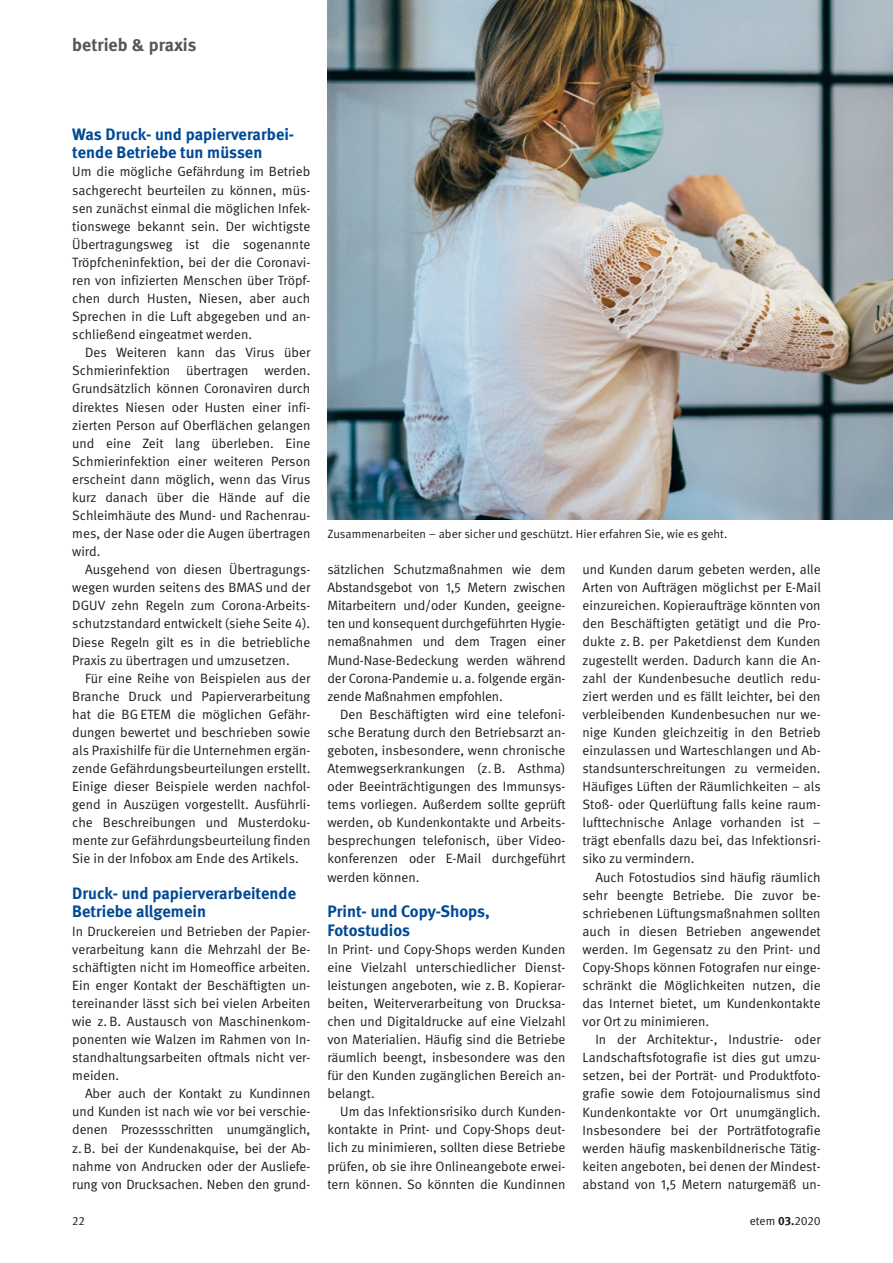
<style>
.page{position:relative;width:893px;height:1263px;background:#fff}
.page>*{position:absolute;margin:0;border:0;box-sizing:border-box;transform-origin:0 0}
.t1{font:700 18px "DGUV Meta";color:#575756}
.t2{font:700 16.5px/18px "DGUV Meta";color:#004994}
.t3{font:13.5px/18.1px "DGUV Meta";color:#1d1d1b;text-align:justify}
.t4{font:12px "DGUV Meta";color:#1d1d1b}
.s1{font-weight:700}
</style>
<div class="page">
<img style="left:327px;top:0;width:566px;height:520px">
<h1 class="t1" style="left:72px;top:34px;width:126px">betrieb &amp; praxis</h1>
<h4 class="t2" style="left:72px;top:126px;width:223px">Was Druck- und papierverarbei&shy;tende Betriebe tun müssen</h4>
<p class="t3" style="left:72px;top:163px;width:240px">Um die mögliche Gefährdung im Betrieb sachgerecht beurteilen zu können, müs&shy;sen zunächst einmal die möglichen Infek&shy;tionswege bekannt sein. Der wichtigste Übertragungsweg ist die sogenannte Tröpfcheninfektion, bei der die Coronavi&shy;ren von infizierten Menschen über Tröpf&shy;chen durch Husten, Niesen, aber auch Sprechen in die Luft abgegeben und an&shy;schließend eingeatmet werden.</p>
<p class="t3" style="left:72px;top:344px;width:240px;text-indent:13px">Des Weiteren kann das Virus über Schmierinfektion übertragen werden.<br>Grundsätzlich können Coronaviren durch direktes Niesen oder Husten einer infi&shy;zierten Person auf Oberflächen gelangen und eine Zeit lang überleben. Eine Schmierinfektion einer weiteren Person erscheint dann möglich, wenn das Virus kurz danach über die Hände auf die Schleimhäute des Mund- und Rachenrau&shy;mes, der Nase oder die Augen übertragen wird.</p>
<p class="t3" style="left:72px;top:561px;width:240px;text-indent:13px">Ausgehend von diesen Übertragungs&shy;wegen wurden seitens des BMAS und der DGUV zehn Regeln zum Corona-Arbeits&shy;schutzstandard entwickelt (siehe Seite 4).<br>Diese Regeln gilt es in die betriebliche Praxis zu übertragen und umzusetzen.</p>
<p class="t3" style="left:72px;top:669px;width:240px;text-indent:13px">Für eine Reihe von Beispielen aus der Branche Druck und Papierverarbeitung hat die BG ETEM die möglichen Gefähr&shy;dungen bewertet und beschrieben sowie als Praxishilfe für die Unternehmen ergän&shy;zende Gefährdungsbeurteilungen erstellt.<br>Einige dieser Beispiele werden nachfol&shy;gend in Auszügen vorgestellt. Ausführli&shy;che Beschreibungen und Musterdoku&shy;mente zur Gefährdungsbeurteilung finden Sie in der Infobox am Ende des Artikels.</p>
<h4 class="t2" style="left:72px;top:885px;width:225px">Druck- und papierverarbeitende<br>Betriebe allgemein</h4>
<p class="t3" style="left:72px;top:922px;width:240px">In Druckereien und Betrieben der Papier&shy;verarbeitung kann die Mehrzahl der Be&shy;schäftigten nicht im Homeoffice arbeiten.<br>Ein enger Kontakt der Beschäftigten un&shy;tereinander lässt sich bei vielen Arbeiten wie z. B. Austausch von Maschinenkom&shy;ponenten wie Walzen im Rahmen von In&shy;standhaltungsarbeiten oftmals nicht ver&shy;meiden.</p>
<p class="t3" style="left:72px;top:1085px;width:240px;text-indent:13px">Aber auch der Kontakt zu Kundinnen und Kunden ist nach wie vor bei verschie&shy;denen Prozessschritten unumgänglich, z. B. bei der Kundenakquise, bei der Ab&shy;nahme von Andrucken oder der Ausliefe&shy;rung von Drucksachen. Neben den grund-</p>
<p class="t4" style="left:327px;top:527px;width:401px">Zusammenarbeiten – aber sicher und geschützt. Hier erfahren Sie, wie es geht.</p>
<p class="t3" style="left:327px;top:561px;width:240px">sätzlichen Schutzmaßnahmen wie dem Abstandsgebot von 1,5 Metern zwischen Mitarbeitern und/oder Kunden, geeigne&shy;ten und konsequent durchgeführten Hygie&shy;nemaßnahmen und dem Tragen einer Mund-Nase-Bedeckung werden während der Corona-Pandemie u. a. folgende ergän&shy;zende Maßnahmen empfohlen.</p>
<p class="t3" style="left:327px;top:705px;width:240px;text-indent:13px">Den Beschäftigten wird eine telefoni&shy;sche Beratung durch den Betriebsarzt an&shy;geboten, insbesondere, wenn chronische Atemwegserkrankungen (z. B. Asthma) oder Beeinträchtigungen des Immunsys&shy;tems vorliegen. Außerdem sollte geprüft werden, ob Kundenkontakte und Arbeits&shy;besprechungen telefonisch, über Video&shy;konferenzen oder E-Mail durchgeführt werden können.</p>
<h4 class="t2" style="left:327px;top:903px;width:164px">Print- und Copy-Shops,<br>Fotostudios</h4>
<p class="t3" style="left:327px;top:940px;width:240px">In Print- und Copy-Shops werden Kunden eine Vielzahl unterschiedlicher Dienst&shy;leistungen angeboten, wie z. B. Kopierar&shy;beiten, Weiterverarbeitung von Drucksa&shy;chen und Digitaldrucke auf eine Vielzahl von Materialien. Häufig sind die Betriebe räumlich beengt, insbesondere was den für den Kunden zugänglichen Bereich an&shy;belangt.</p>
<p class="t3" style="left:327px;top:1103px;width:240px;text-indent:13px">Um das Infektionsrisiko durch Kunden&shy;kontakte in Print- und Copy-Shops deut&shy;lich zu minimieren, sollten diese Betriebe prüfen, ob sie ihre Onlineangebote erwei&shy;tern können. So könnten die Kundinnen</p>
<p class="t3" style="left:583px;top:561px;width:240px">und Kunden darum gebeten werden, alle Arten von Aufträgen möglichst per E-Mail einzureichen. Kopieraufträge könnten von den Beschäftigten getätigt und die Pro&shy;dukte z. B. per Paketdienst dem Kunden zugestellt werden. Dadurch kann die An&shy;zahl der Kundenbesuche deutlich redu&shy;ziert werden und es fällt leichter, bei den verbleibenden Kundenbesuchen nur we&shy;nige Kunden gleichzeitig in den Betrieb einzulassen und Warteschlangen und Ab&shy;standsunterschreitungen zu vermeiden.<br>Häufiges Lüften der Räumlichkeiten – als Stoß- oder Querlüftung falls keine raum&shy;lufttechnische Anlage vorhanden ist – trägt ebenfalls dazu bei, das Infektionsri&shy;siko zu vermindern.</p>
<p class="t3" style="left:583px;top:868px;width:240px;text-indent:13px">Auch Fotostudios sind häufig räumlich sehr beengte Betriebe. Die zuvor be&shy;schriebenen Lüftungsmaßnahmen sollten auch in diesen Betrieben angewendet werden. Im Gegensatz zu den Print- und Copy-Shops können Fotografen nur einge&shy;schränkt die Möglichkeiten nutzen, die das Internet bietet, um Kundenkontakte vor Ort zu minimieren.</p>
<p class="t3" style="left:583px;top:1031px;width:240px;text-indent:13px">In der Architektur-, Industrie- oder Landschaftsfotografie ist dies gut umzu&shy;setzen, bei der Porträt- und Produktfoto&shy;grafie sowie dem Fotojournalismus sind Kundenkontakte vor Ort unumgänglich.<br>Insbesondere bei der Porträtfotografie werden häufig maskenbildnerische Tätig&shy;keiten angeboten, bei denen der Mindest&shy;abstand von 1,5 Metern naturgemäß un-</p>
<p class="t4" style="left:72px;top:1213px;width:14px">22</p>
<p class="t4" style="left:750px;top:1213px;width:72px">etem <span class="s1">03.</span>2020</p>
</div>
